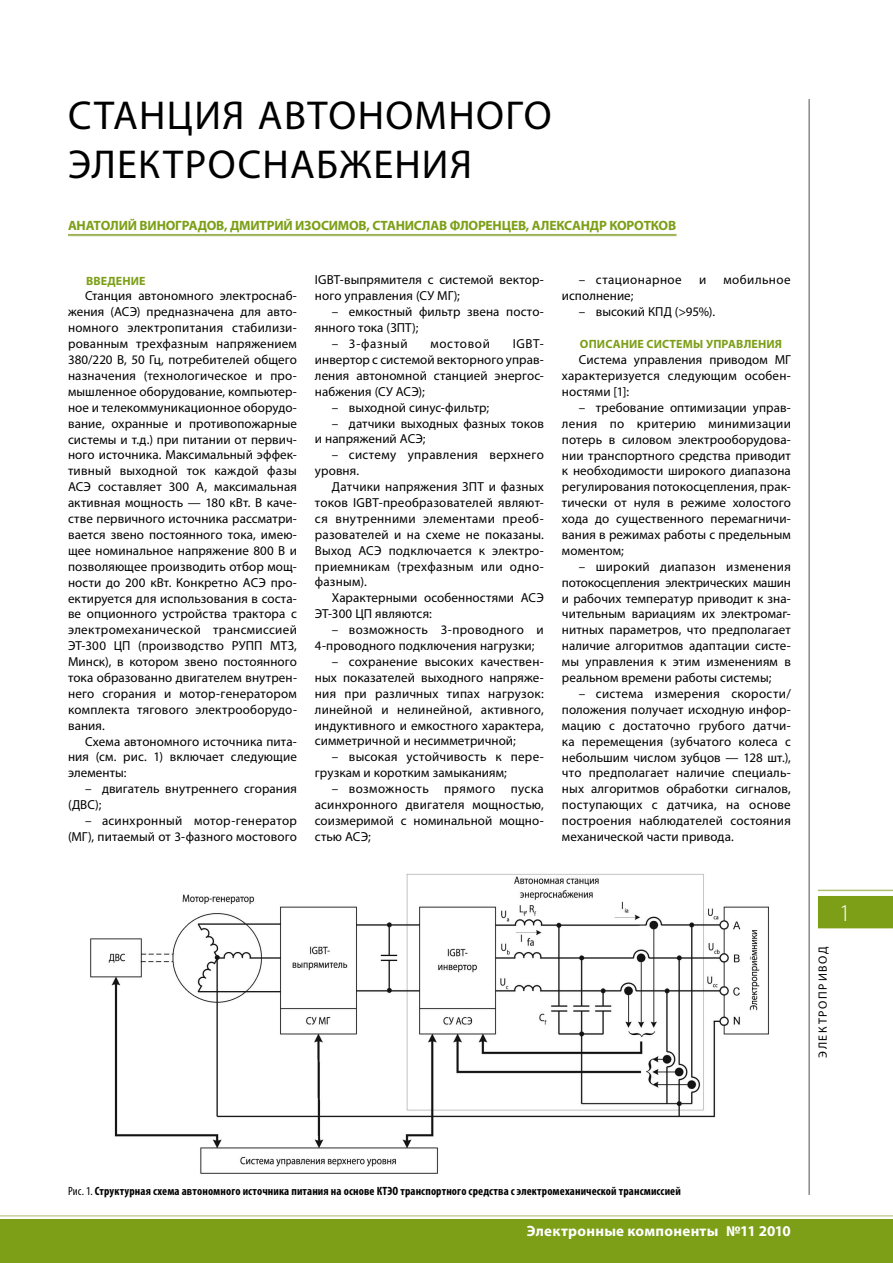
<style>
.page{position:relative;width:893px;height:1263px;background:#fff}
.page>*{position:absolute;margin:0;border:0;box-sizing:border-box;transform-origin:0 0}
.t1{font:40.5px/48.6px "Myriad Pro";letter-spacing:.06em;color:#000}
.t2{font:300 24px "Myriad Pro";color:#fff}
.t3{font:700 15px "Myriad Pro";letter-spacing:.005em;color:#fff}
.t4{font:700 13.5px "Myriad Pro";letter-spacing:-.015em;color:#7c9f17}
.t5{font:13.05px/15.9px "Myriad Pro";letter-spacing:.01em;color:#000;text-align:justify}
.t6{font:13.05px "Myriad Pro";letter-spacing:.035em;color:#000}
.t7{font:13.05px "Myriad Pro";letter-spacing:.04em;color:#000}
.t8{font:13.05px "Myriad Pro";letter-spacing:.05em;color:#000}
.t9{font:700 condensed 12px "Myriad Pro";letter-spacing:.01em;color:#000}
.t10{font:700 12px "Myriad Pro";letter-spacing:.01em;color:#7c9f17}
.t11{font:12px "Myriad Pro";letter-spacing:.14em;color:#000}
.s1{font-weight:400}
</style>
<div class="page">
<hr style="left:809px;top:99px;width:1px;height:1096px;background:#504f53">
<div style="left:818px;top:896px;width:75px;height:32px;background:#7c9f17"></div>
<hr style="left:818px;top:890px;width:75px;height:1px;background:#afbf70">
<hr style="left:0;top:1215px;width:893px;height:1px;background:#afbf70">
<div style="left:0;top:1220px;width:893px;height:43px;background:#7c9f17"></div>
<hr style="left:68px;top:234px;width:608px;height:1px;background:#98af4e">
<hr style="left:68px;top:235px;width:608px;height:1px;background:#98af4e">
<img style="left:90px;top:873px;width:679px;height:301px">
<h1 class="t1" style="left:68px;top:91px;width:485px">Станция автономного электроснабжения</h1>
<p class="t4" style="left:68px;top:216px;width:608px">Анатолий Виноградов, Дмитрий Изосимов, Станислав Флоренцев, Александр Коротков</p>
<p class="t10" style="left:86px;top:273px;width:61px">Введение</p>
<p class="t5" style="left:68px;top:288px;width:230px;text-indent:17px">Станция автономного электроснаб&shy;жения (АСЭ) предназначена для авто&shy;номного электропитания стабилизи&shy;рованным трехфазным напряжением 380/220 В, 50 Гц, потребителей общего назначения (технологическое и про&shy;мышленное оборудование, компьютер&shy;ное и телекоммуникационное оборудо&shy;вание, охранные и противопожарные системы и т.д.) при питании от первич&shy;ного источника. Максимальный эффек&shy;тивный выходной ток каждой фазы АСЭ составляет 300 А, максимальная активная мощность — 180 кВт. В каче&shy;стве первичного источника рассматри&shy;вается звено постоянного тока, имею&shy;щее номинальное напряжение 800 В и позволяющее производить отбор мощ&shy;ности до 200 кВт. Конкретно АСЭ про&shy;ектируется для использования в соста&shy;ве опционного устройства трактора с электромеханической трансмиссией ЭТ-300 ЦП</p>
<p class="t5" style="left:138px;top:638px;width:117px">(производство РУПП</p>
<p class="t5" style="left:68px;top:638px;width:230px;text-indent:202px">МТЗ, Минск), в котором звено постоянного тока образованно двигателем внутрен&shy;него сгорания и мотор-генератором комплекта тягового электрооборудо&shy;вания.</p>
<p class="t5" style="left:68px;top:733px;width:230px;text-indent:17px">Схема автономного источника пита&shy;ния (см. рис. 1) включает следующие элементы:</p>
<p class="t5" style="left:68px;top:781px;width:230px;text-indent:17px">– двигатель внутреннего сгорания (ДВС);</p>
<p class="t5" style="left:68px;top:812px;width:230px;text-align:right">– асинхронный мотор-генератор (МГ), питаемый от 3-фазного мостового</p>
<p class="t5" style="left:315px;top:272px;width:230px">IGBT-выпрямителя с системой вектор&shy;ного управления (СУ МГ);</p>
<p class="t5" style="left:315px;top:304px;width:230px;text-indent:17px">– емкостный фильтр звена посто&shy;янного тока (ЗПТ);</p>
<p class="t5" style="left:332px;top:335px;width:77px">– 3-фазный</p>
<p class="t8" style="left:430px;top:336px;width:61px">мостовой</p>
<p class="t5" style="left:315px;top:335px;width:230px;text-indent:198px">IGBT&shy;инвертор с системой векторного управ&shy;ления автономной станцией энергос&shy;набжения (СУ АСЭ);</p>
<p class="t5" style="left:332px;top:399px;width:159px">– выходной синус-фильтр;</p>
<p class="t5" style="left:315px;top:415px;width:230px;text-indent:17px">– датчики выходных фазных токов и напряжений АСЭ;</p>
<p class="t5" style="left:315px;top:447px;width:230px;text-indent:17px">– систему управления верхнего уровня.</p>
<p class="t5" style="left:315px;top:479px;width:230px;text-indent:17px">Датчики напряжения ЗПТ и фазных токов IGBT-преобразователей являют&shy;ся внутренними элементами преоб&shy;разователей и на схеме не показаны.<br>Выход АСЭ подключается к электро&shy;приемникам (трехфазным или одно&shy;фазным).</p>
<p class="t5" style="left:315px;top:590px;width:230px;text-indent:17px">Характерными особенностями АСЭ<br>ЭТ-300 ЦП являются:</p>
<p class="t5" style="left:315px;top:622px;width:230px;text-indent:17px">– возможность 3-проводного и<br>4-проводного подключения нагрузки;</p>
<p class="t5" style="left:315px;top:653px;width:230px;text-indent:17px">– сохранение высоких качествен&shy;ных показателей выходного напряже&shy;ния при различных типах нагрузок: линейной и нелинейной, активного, индуктивного и емкостного характера, симметричной и несимметричной;</p>
<p class="t5" style="left:315px;top:749px;width:230px;text-indent:17px">– высокая устойчивость к пере&shy;грузкам и коротким замыканиям;</p>
<p class="t5" style="left:315px;top:781px;width:230px;text-indent:17px">– возможность прямого пуска асинхронного двигателя мощностью, соизмеримой с номинальной мощно&shy;стью АСЭ;</p>
<p class="t6" style="left:579px;top:272px;width:105px">– стационарное</p>
<p class="t5" style="left:699px;top:272px;width:9px">и</p>
<p class="t7" style="left:723px;top:272px;width:69px">мобильное</p>
<p class="t5" style="left:562px;top:288px;width:73px">исполнение;</p>
<p class="t5" style="left:579px;top:303px;width:78px">– высокий КПД</p>
<p class="t5" style="left:675px;top:303px;width:42px">(&gt;95%).</p>
<p class="t10" style="left:580px;top:336px;width:204px">Описание системы управления</p>
<p class="t5" style="left:562px;top:352px;width:230px;text-align:left;text-indent:17px">Система управления приводом МГ характеризуется следующим особен&shy;ностями [1]:</p>
<p class="t5" style="left:562px;top:399px;width:230px;text-indent:17px">– требование оптимизации управ&shy;ления по критерию минимизации потерь в силовом электрооборудова&shy;нии транспортного средства приводит к необходимости широкого диапазона регулирования потокосцепления, прак&shy;тически от нуля в режиме холостого хода до существенного перемагничи&shy;вания в режимах работы с предельным моментом;</p>
<p class="t5" style="left:562px;top:558px;width:230px;text-indent:17px">– широкий диапазон изменения потокосцепления электрических машин и рабочих температур приводит к зна&shy;чительным вариациям их электромаг&shy;нитных параметров, что предполагает наличие алгоритмов адаптации систе&shy;мы управления к этим изменениям в реальном времени работы системы;</p>
<p class="t5" style="left:562px;top:685px;width:230px;text-indent:17px">– система измерения скорости/ положения получает исходную инфор&shy;мацию с достаточно грубого датчи&shy;ка перемещения (зубчатого колеса с небольшим числом зубцов — 128 шт.), что предполагает наличие специаль&shy;ных алгоритмов обработки сигналов, поступающих с датчика, на основе построения наблюдателей состояния механической части привода.</p>
<p class="t11" style="left:815px;top:1058px;width:113px;rotate:-90deg">Электропривод</p>
<h2 class="t2" style="left:839px;top:900px;width:13px">1</h2>
<p class="t9" style="left:68px;top:1183px;width:614px"><span class="s1">Рис. 1.</span> Структурная схема автономного источника питания на основе КТЭО транспортного средства с электромеханической трансмиссией</p>
<p class="t3" style="left:527px;top:1221px;width:266px">электронные компоненты №11 2010</p>
</div>
